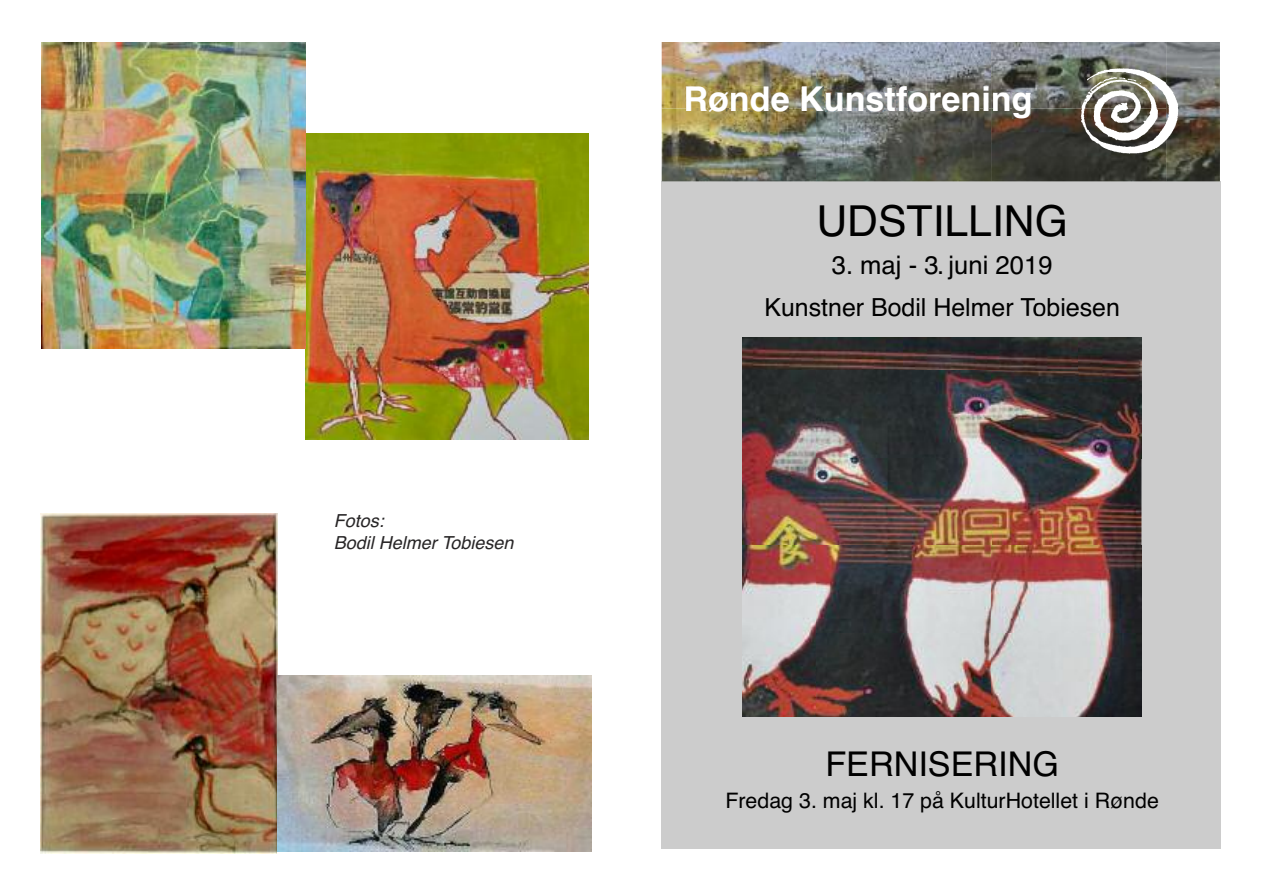
<style>
.page{position:relative;width:1263px;height:893px;background:#fff}
.page>*{position:absolute;margin:0;border:0;box-sizing:border-box;transform-origin:0 0}
.t1{font:42.75px "Helvetica";color:#000}
.t2{font:700 34.2px "Helvetica";color:#fff}
.t3{font:34.2px "Helvetica";color:#000}
.t4{font:25.65px "Helvetica";color:#000}
.t5{font:24.9px "Helvetica";color:#000}
.t6{font:21.3px "Helvetica";color:#000}
.t7{font:italic 18px/21.6px "Helvetica";color:#272526}
</style>
<div class="page">
<div style="left:661px;top:181px;width:559px;height:668px;background:#ccc"></div>
<svg style="left:661px;top:43px;width:559px;height:138px;background:#6b6c68"></svg>
<img style="left:1081px;top:68px;width:97px;height:78px">
<img style="left:662px;top:43px;width:329px;height:138px">
<img style="left:802px;top:86px;width:21px;height:22px">
<img style="left:772px;top:92px;width:17px;height:19px">
<img style="left:751px;top:86px;width:17px;height:25px">
<img style="left:731px;top:92px;width:16px;height:19px">
<img style="left:709px;top:92px;width:19px;height:20px">
<img style="left:686px;top:86px;width:21px;height:25px">
<img style="left:984px;top:86px;width:5px;height:22px">
<img style="left:963px;top:92px;width:16px;height:19px">
<img style="left:930px;top:92px;width:30px;height:16px">
<img style="left:908px;top:92px;width:19px;height:19px">
<img style="left:896px;top:86px;width:11px;height:22px">
<img style="left:885px;top:88px;width:10px;height:20px">
<img style="left:867px;top:92px;width:16px;height:19px">
<img style="left:847px;top:92px;width:16px;height:19px">
<img style="left:826px;top:93px;width:16px;height:18px">
<img style="left:991px;top:106px;width:175px;height:2px">
<img style="left:1013px;top:92px;width:17px;height:26px">
<img style="left:993px;top:92px;width:16px;height:19px">
<img style="left:1166px;top:115px;width:54px;height:66px">
<img style="left:802px;top:108px;width:14px;height:3px">
<svg style="left:984px;top:108px;width:5px;height:3px"></svg>
<img style="left:942px;top:108px;width:18px;height:3px">
<svg style="left:930px;top:108px;width:11px;height:3px"></svg>
<svg style="left:885px;top:108px;width:22px;height:3px"></svg>
<svg style="left:816px;top:108px;width:7px;height:3px"></svg>
<img style="left:991px;top:146px;width:175px;height:35px">
<img style="left:742px;top:338px;width:336px;height:33px">
<img style="left:1078px;top:338px;width:63px;height:33px">
<img style="left:742px;top:371px;width:399px;height:346px">
<img style="left:306px;top:133px;width:282px;height:306px">
<img style="left:40px;top:514px;width:237px;height:339px">
<img style="left:42px;top:43px;width:264px;height:306px">
<img style="left:277px;top:676px;width:314px;height:176px">
<p class="t7" style="left:334px;top:510px;width:181px">Fotos:<br>Bodil Helmer Tobiesen</p>
<h2 class="t2" style="left:683px;top:79px;width:351px">Rønde Kunstforening</h2>
<h1 class="t1" style="left:816px;top:196px;width:253px">UDSTILLING</h1>
<p class="t4" style="left:832px;top:250px;width:222px">3. maj - 3. juni 2019</p>
<p class="t5" style="left:764px;top:293px;width:357px">Kunstner Bodil Helmer obiesen</p>
<p class="t5" style="left:1020px;top:293px;width:17px">T</p>
<h2 class="t3" style="left:825px;top:744px;width:235px">FERNISERING</h2>
<p class="t6" style="left:725px;top:788px;width:435px">Fredag 3. maj kl. 17 på KulturHotellet i Rønde</p>
</div>
